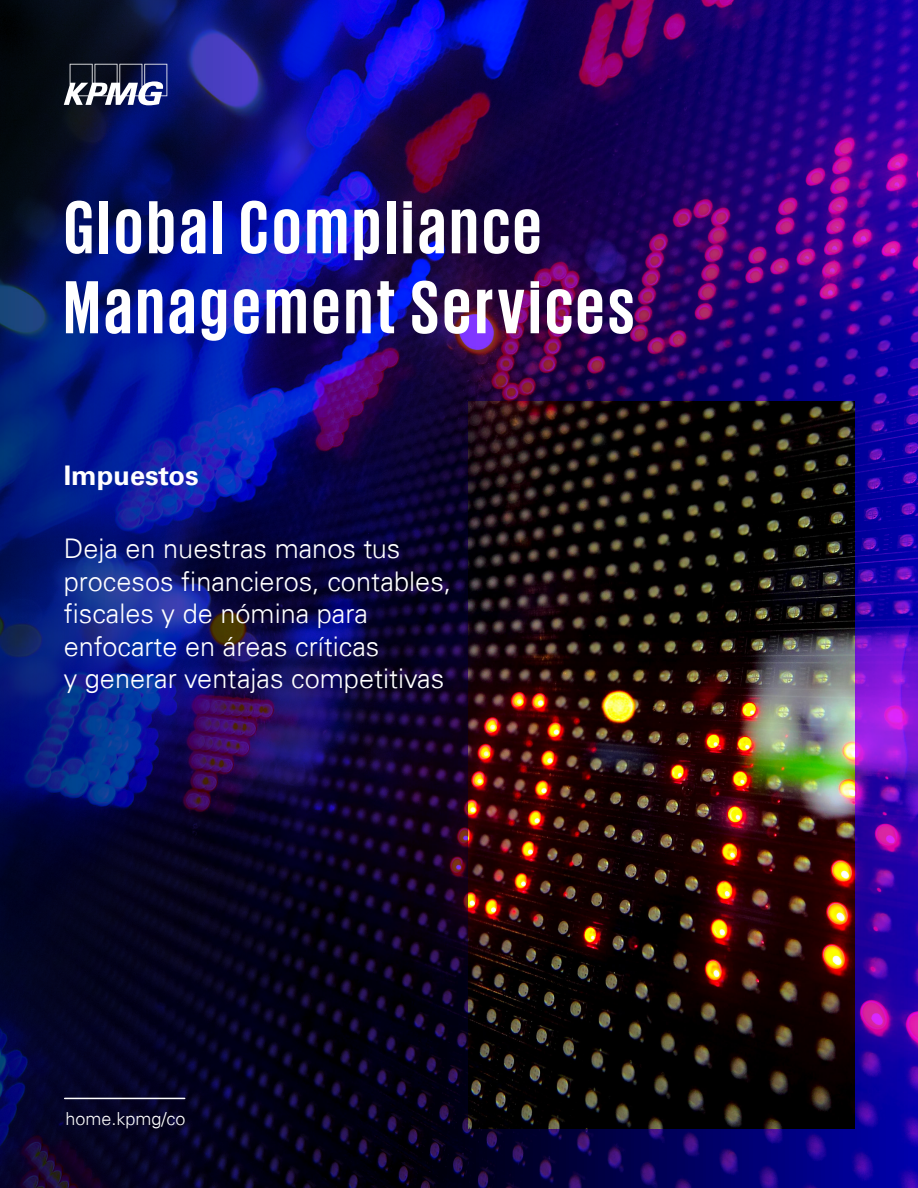
<style>
.page{position:relative;width:918px;height:1188px;background:#fff}
.page>*{position:absolute;margin:0;border:0;box-sizing:border-box;transform-origin:0 0}
.t1{font:700 76.8px/79.9px "KPMG";letter-spacing:.05em;color:#fff}
.t2{font:300 27.15px/32.5px "Univers 45";color:#fff}
.t3{font:700 27.15px "Univers 65";color:#fff}
.t4{font:300 18px "Univers 45";color:#fff}
</style>
<div class="page">
<img style="left:0;top:0;width:918px;height:1188px">
<img style="left:468px;top:402px;width:386px;height:727px">
<svg style="left:64px;top:64px;width:103px;height:41px"></svg>
<hr style="left:65px;top:1098px;width:120px;height:1px;background:#fff">
<h1 class="t1" style="left:64px;top:185px;width:572px">Global Compliance<br>Management Services</h1>
<p class="t3" style="left:64px;top:459px;width:136px">Impuestos</p>
<p class="t2" style="left:64px;top:532px;width:389px">Deja en nuestras manos tus procesos financieros, contables, fiscales y de nómina para enfocarte en áreas críticas<br>y generar ventajas competitivas</p>
<p class="t4" style="left:65px;top:1108px;width:122px">home.kpmg/co</p>
</div>
